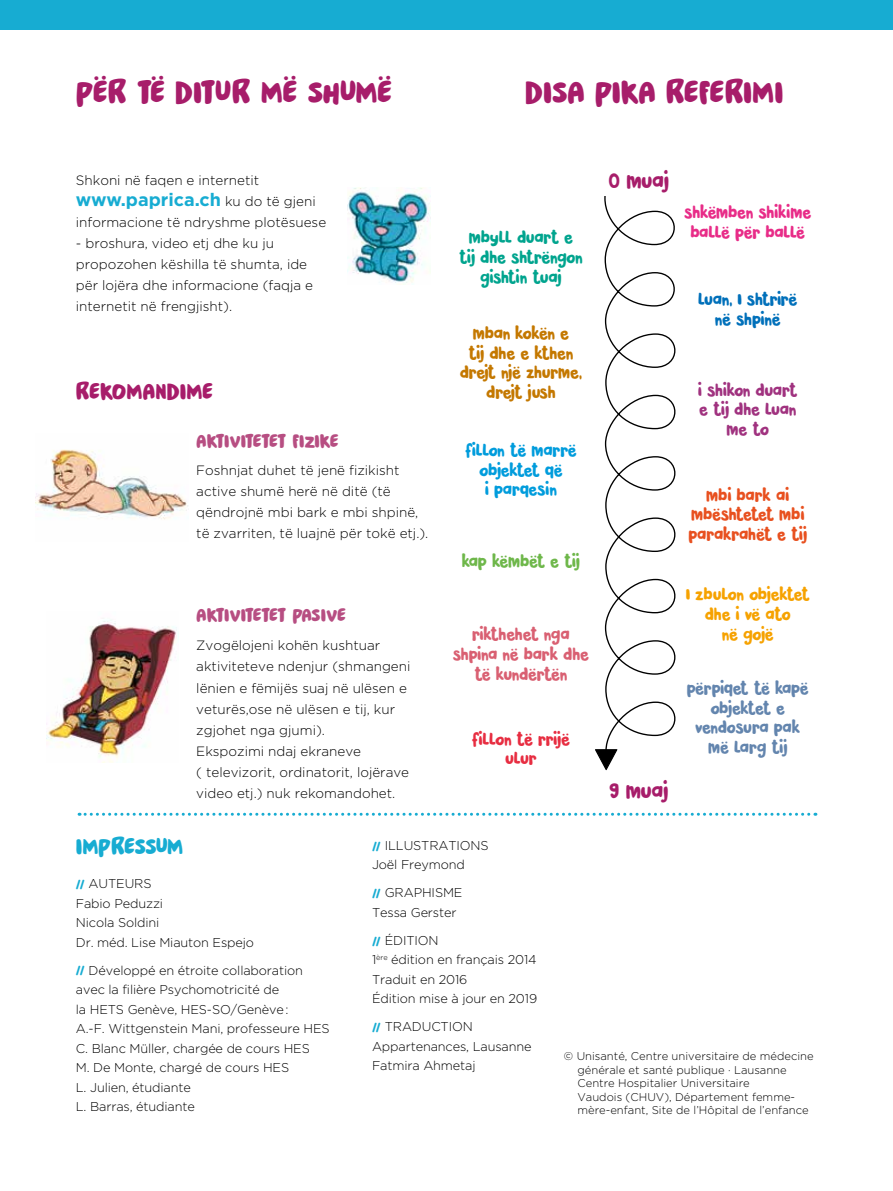
<style>
.page{position:relative;width:893px;height:1191px;background:#fff}
.page>*{position:absolute;margin:0;border:0;box-sizing:border-box;transform-origin:0 0}
.t1{font:33px "Pardesi";letter-spacing:-.015em;color:#a71d6a}
.t2{font:24px "Pardesi";color:#a71d6a}
.t3{font:24px "Pardesi";letter-spacing:-.03em;color:#17acd2}
.t4{font:21px "Pardesi";letter-spacing:-.02em;color:#a71d6a}
.t5{font:19.5px "Pardesi";letter-spacing:-.03em;color:#b74e82}
.t6{font:700 18px "Gotham";color:#17acd2}
.t7{font:16.5px/19.8px "Pardesi";letter-spacing:-.02em;color:#c47800;text-align:center}
.t8{font:16.5px/19.8px "Pardesi";letter-spacing:-.03em;color:#6385ae;text-align:center}
.t9{font:16.5px/19.8px "Pardesi";letter-spacing:-.02em;color:#d96072;text-align:center}
.t10{font:16.5px/19.8px "Pardesi";letter-spacing:-.02em;color:#00a48e;text-align:center}
.t11{font:16.5px/19.8px "Pardesi";letter-spacing:-.02em;color:#e8501f;text-align:center}
.t12{font:16.5px/19.8px "Pardesi";letter-spacing:-.03em;color:#009cdc;text-align:center}
.t13{font:16.5px/19.8px "Pardesi";letter-spacing:-.03em;color:#f6a200;text-align:center}
.t14{font:16.5px/19.8px "Pardesi";letter-spacing:-.02em;color:#e82c88;text-align:center}
.t15{font:16.5px/19.8px "Pardesi";letter-spacing:-.02em;color:#a0327f;text-align:center}
.t16{font:16.5px/19.8px "Pardesi";letter-spacing:-.02em;color:#0070ba;text-align:center}
.t17{font:16.5px/19.8px "Pardesi";letter-spacing:-.03em;color:#e72d41;text-align:center}
.t18{font:16.5px "Pardesi";letter-spacing:-.03em;color:#6eb74a}
.t19{font:300 13.5px/21px "Gotham";color:#000}
.t20{font:300 12.75px/19.5px "Gotham";letter-spacing:-.01em;color:#000}
.t21{font:300 11.25px/13.5px "Gotham";color:#000}
.s1{font-weight:300;font-size:13.5px;color:#000}
.s2{font-family:"Pardesi";font-weight:400;color:#17acd2}
</style>
<div class="page">
<div style="left:0;top:0;width:893px;height:30px;background:#17acd2"></div>
<svg style="left:604px;top:196px;width:72px;height:555px"></svg>
<svg style="left:595px;top:749px;width:22px;height:21px"></svg>
<svg style="left:79px;top:812px;width:737px;height:3px"></svg>
<img style="left:347px;top:188px;width:83px;height:95px">
<img style="left:46px;top:620px;width:131px;height:142px">
<img style="left:36px;top:449px;width:152px;height:71px">
<h1 class="t1" style="left:76px;top:68px;width:318px">PËR TË DITUR MË SHUMË</h1>
<p class="t19" style="left:76px;top:169px;width:185px">Shkoni në faqen e internetit</p>
<h3 class="t6" style="left:76px;top:189px;width:241px">www.paprica.ch <span class="s1">ku do të gjeni</span></h3>
<p class="t19" style="left:76px;top:211px;width:252px">informacione të ndryshme plotësuese</p>
<p class="t19" style="left:76px;top:232px;width:239px">- broshura, video etj dhe ku ju propozohen këshilla të shumta, ide për lojëra dhe informacione (faqja e internetit në frengjisht).</p>
<h2 class="t2" style="left:76px;top:374px;width:139px">REKOMANDIME</h2>
<h3 class="t5" style="left:196px;top:427px;width:144px">AKTIVITETET FIZIKE</h3>
<p class="t19" style="left:196px;top:460px;width:234px">Foshnjat duhet të jenë fizikisht active shumë herë në ditë (të qëndrojnë mbi bark e mbi shpinë, të zvarriten, të luajnë për tokë etj.).</p>
<h3 class="t5" style="left:196px;top:601px;width:151px">AKTIVITETET PASIVE</h3>
<p class="t19" style="left:196px;top:635px;width:216px">Zvogëlojeni kohën kushtuar aktiviteteve ndenjur (shmangeni lënien e fëmijës suaj në ulësen e veturës,ose në ulësen e tij, kur zgjohet nga gjumi).<br>Ekspozimi ndaj ekraneve<br>( televizorit, ordinatorit, lojërave video etj.) nuk rekomandohet.</p>
<h1 class="t1" style="left:525px;top:68px;width:260px">DISA PIKA REFERIMI</h1>
<p class="t10" style="left:459px;top:228px;width:125px">MBYLL DUART E<br>TIJ DHE SHTRËNGON<br>GISHTIN TUAJ</p>
<p class="t7" style="left:460px;top:323px;width:124px">MBAN KOKËN E<br>TIJ DHE E KTHEN<br>DREJT NJË ZHURME,<br>DREJT JUSH</p>
<p class="t12" style="left:465px;top:440px;width:113px">FILLON TË MARRË<br>OBJEKTET QË<br>I PARQESIN</p>
<p class="t18" style="left:462px;top:549px;width:120px">KAP KËMBËT E TIJ</p>
<p class="t9" style="left:453px;top:624px;width:138px">RIKTHEHET NGA<br>SHPINA NË BARK DHE<br>TË KUNDËRTËN</p>
<p class="t17" style="left:472px;top:728px;width:100px">FILLON TË RRIJË<br>ULUR</p>
<h3 class="t4" style="left:608px;top:165px;width:62px">0 MUAJ</h3>
<p class="t14" style="left:684px;top:203px;width:129px">SHKËMBEN SHIKIME<br>BALLË PËR BALLË</p>
<p class="t16" style="left:698px;top:289px;width:101px">LUAN, I SHTRIRË<br>NË SHPINË</p>
<p class="t15" style="left:698px;top:380px;width:101px">I SHIKON DUART<br>E TIJ DHE LUAN<br>ME TO</p>
<h3 class="t4" style="left:609px;top:775px;width:61px">9 MUAJ</h3>
<p class="t11" style="left:688px;top:485px;width:120px">MBI BARK AI<br>MBËSHTETET MBI<br>PARAKRAHËT E TIJ</p>
<p class="t13" style="left:686px;top:584px;width:126px">I ZBULON OBJEKTET<br>DHE I VË ATO<br>NË GOJË</p>
<p class="t8" style="left:687px;top:678px;width:124px">PËRPIQET TË KAPË<br>OBJEKTET E<br>VENDOSURA PAK<br>MË LARG TIJ</p>
<h2 class="t3" style="left:76px;top:829px;width:109px">IMPRESSUM</h2>
<p class="t20" style="left:76px;top:873px;width:180px"><span class="s2">//</span> AUTEURS<br>Fabio Peduzzi<br>Nicola Soldini<br>Dr. méd. Lise Miauton Espejo</p>
<p class="t20" style="left:76px;top:960px;width:255px"><span class="s2">//</span> Développé en étroite collaboration avec la filière Psychomotricité de<br>la HETS Genève, HES-SO/Genève:<br>A.-F. Wittgenstein Mani, professeure HES<br>C. Blanc Müller, chargée de cours HES<br>M. De Monte, chargé de cours HES<br>L. Julien, étudiante<br>L. Barras, étudiante</p>
<p class="t20" style="left:372px;top:835px;width:118px"><span class="s2">//</span> ILLUSTRATIONS<br>Joël Freymond</p>
<p class="t20" style="left:372px;top:883px;width:92px"><span class="s2">//</span> GRAPHISME<br>Tessa Gerster</p>
<p class="t20" style="left:372px;top:930px;width:167px"><span class="s2">//</span> ÉDITION<br>1<sup>ère</sup> édition en français 2014<br>Traduit en 2016<br>Édition mise à jour en 2019</p>
<p class="t20" style="left:372px;top:1017px;width:161px"><span class="s2">//</span> TRADUCTION<br>Appartenances, Lausanne<br>Fatmira Ahmetaj</p>
<p class="t21" style="left:577px;top:1049px;width:238px;text-indent:-14px">© Unisanté, Centre universitaire de médecine générale et santé publique · Lausanne Centre Hospitalier Universitaire<br>Vaudois (CHUV), Département femme&shy;mère-enfant, Site de l’Hôpital de l’enfance</p>
</div>
